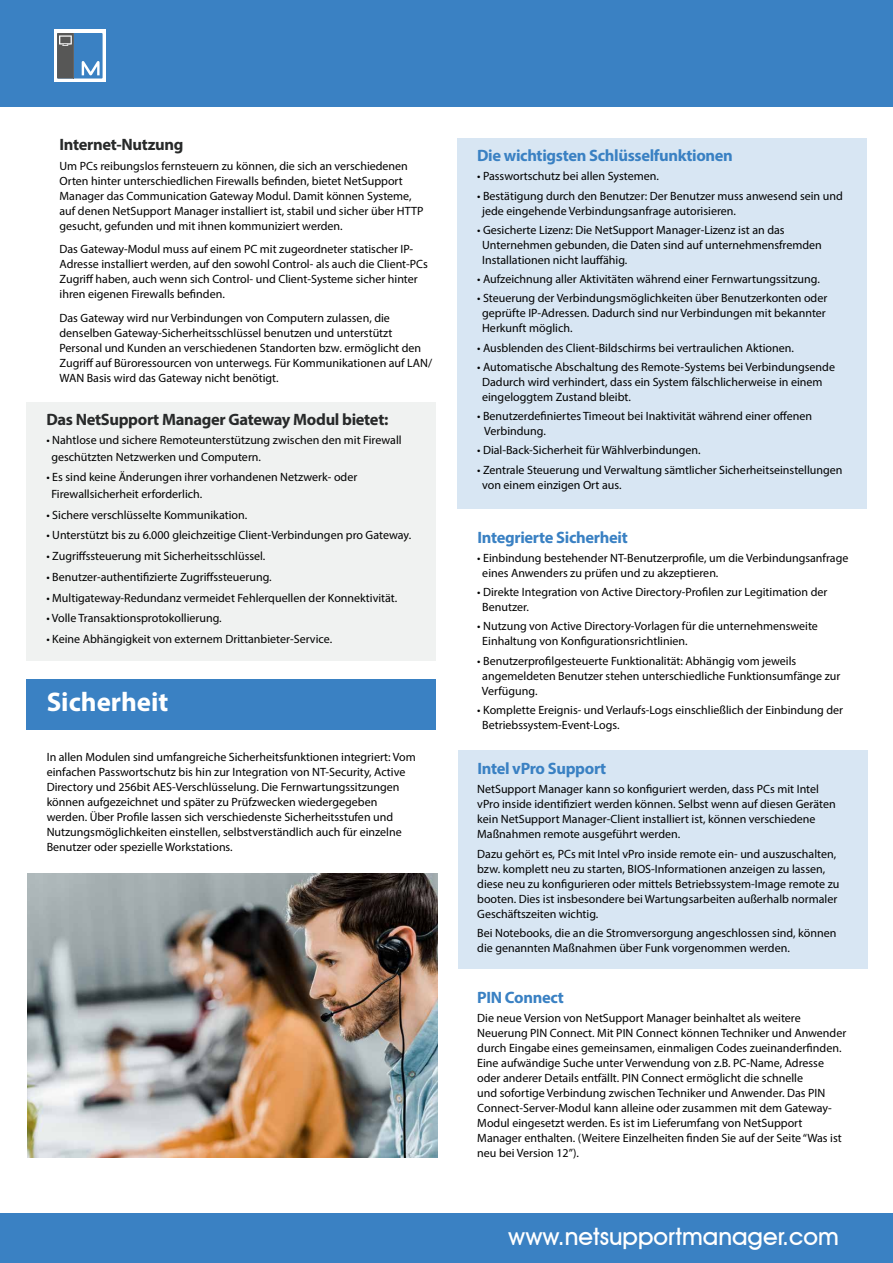
<style>
.page{position:relative;width:893px;height:1263px;background:#fff}
.page>*{position:absolute;margin:0;border:0;box-sizing:border-box;transform-origin:0 0}
.t1{font:700 27px "Myriad Pro";color:#fff}
.t2{font:500 24px "Avant Garde IT Cby BT";color:#fff}
.t3{font:700 16.5px "Myriad Pro";letter-spacing:-.02em;color:#3a81c3}
.t4{font:700 16.5px "Myriad Pro";letter-spacing:-.02em;color:#282a2a}
.t5{font:12px/15px "Myriad Pro";color:#000}
</style>
<div class="page">
<div style="left:0;top:0;width:893px;height:106px;background:#3a81c3"></div>
<div style="left:0;top:1213px;width:893px;height:50px;background:#3a81c3"></div>
<div style="left:54px;top:30px;width:52px;height:52px;background:#fff"></div>
<div style="left:57px;top:33px;width:46px;height:46px;background:#3a81c3"></div>
<hr style="left:74px;top:33px;width:1px;height:46px;background:#646463">
<svg style="left:82px;top:61px;width:18px;height:14px"></svg>
<svg style="left:57px;top:33px;width:17px;height:46px"></svg>
<div style="left:458px;top:750px;width:409px;height:219px;background:#d8e6f3"></div>
<div style="left:27px;top:679px;width:409px;height:51px;background:#3a81c3"></div>
<div style="left:27px;top:402px;width:409px;height:258px;background:#f0f2f1"></div>
<div style="left:457px;top:138px;width:409px;height:371px;background:#d8e6f3"></div>
<img style="left:28px;top:873px;width:409px;height:284px">
<h3 class="t4" style="left:60px;top:134px;width:125px">Internet-Nutzung</h3>
<p class="t5" style="left:60px;top:158px;width:366px">Um PCs reibungslos fernsteuern zu können, die sich an verschiedenen Orten hinter unterschiedlichen Firewalls befinden, bietet NetSupport Manager das Communication Gateway Modul. Damit können Systeme, auf denen NetSupport Manager installiert ist, stabil und sicher über HTTP gesucht, gefunden und mit ihnen kommuniziert werden.</p>
<p class="t5" style="left:60px;top:241px;width:370px">Das Gateway-Modul muss auf einem PC mit zugeordneter statischer IP-Adresse installiert werden, auf den sowohl Control- als auch die Client-PCs Zugriff haben, auch wenn sich Control- und Client-Systeme sicher hinter ihren eigenen Firewalls befinden.</p>
<p class="t5" style="left:60px;top:310px;width:374px">Das Gateway wird nur Verbindungen von Computern zulassen, die denselben Gateway-Sicherheitsschlüssel benutzen und unterstützt Personal und Kunden an verschiedenen Standorten bzw. ermöglicht den Zugriff auf Büroressourcen von unterwegs. Für Kommunikationen auf LAN/ WAN Basis wird das Gateway nicht benötigt.</p>
<h3 class="t4" style="left:46px;top:409px;width:343px">Das NetSupport Manager Gateway Modul bietet:</h3>
<p class="t5" style="left:51px;top:432px;width:352px;line-height:16.5px;text-indent:-5px">• Nahtlose und sichere Remoteunterstützung zwischen den mit Firewall geschützten Netzwerken und Computern.</p>
<p class="t5" style="left:51px;top:469px;width:307px;line-height:16.5px;text-indent:-5px">• Es sind keine Änderungen ihrer vorhandenen Netzwerk- oder<br>Firewallsicherheit erforderlich.</p>
<p class="t5" style="left:46px;top:507px;width:202px">• Sichere verschlüsselte Kommunikation.</p>
<p class="t5" style="left:46px;top:528px;width:366px">• Unterstützt bis zu 6.000 gleichzeitige Client-Verbindungen pro Gateway.</p>
<p class="t5" style="left:46px;top:548px;width:221px">• Zugriffssteuerung mit Sicherheitsschlüssel.</p>
<p class="t5" style="left:46px;top:569px;width:227px">• Benutzer-authentifizierte Zugriffssteuerung.</p>
<p class="t5" style="left:46px;top:590px;width:352px">• Multigateway-Redundanz vermeidet Fehlerquellen der Konnektivität.</p>
<p class="t5" style="left:46px;top:611px;width:177px">• Volle Transaktionsprotokollierung.</p>
<p class="t5" style="left:46px;top:631px;width:287px">• Keine Abhängigkeit von externem Drittanbieter-Service.</p>
<h1 class="t1" style="left:47px;top:684px;width:123px">Sicherheit</h1>
<p class="t5" style="left:47px;top:749px;width:370px">In allen Modulen sind umfangreiche Sicherheitsfunktionen integriert: Vom einfachen Passwortschutz bis hin zur Integration von NT-Security, Active Directory und 256bit AES-Verschlüsselung. Die Fernwartungssitzungen können aufgezeichnet und später zu Prüfzwecken wiedergegeben werden. Über Profile lassen sich verschiedenste Sicherheitsstufen und Nutzungsmöglichkeiten einstellen, selbstverständlich auch für einzelne Benutzer oder spezielle Workstations.</p>
<h3 class="t3" style="left:477px;top:145px;width:257px">Die wichtigsten Schlüsselfunktionen</h3>
<p class="t5" style="left:477px;top:169px;width:183px">• Passwortschutz bei allen Systemen.</p>
<p class="t5" style="left:482px;top:188px;width:362px;text-indent:-5px">• Bestätigung durch den Benutzer: Der Benutzer muss anwesend sein und jede eingehende Verbindungsanfrage autorisieren.</p>
<p class="t5" style="left:482px;top:222px;width:341px;text-indent:-5px">• Gesicherte Lizenz: Die NetSupport Manager-Lizenz ist an das<br>Unternehmen gebunden, die Daten sind auf unternehmensfremden<br>Installationen nicht lauffähig.</p>
<p class="t5" style="left:477px;top:271px;width:344px">• Aufzeichnung aller Aktivitäten während einer Fernwartungssitzung.</p>
<p class="t5" style="left:482px;top:291px;width:347px;text-indent:-5px">• Steuerung der Verbindungsmöglichkeiten über Benutzerkonten oder geprüfte IP-Adressen. Dadurch sind nur Verbindungen mit bekannter<br>Herkunft möglich.</p>
<p class="t5" style="left:477px;top:340px;width:318px">• Ausblenden des Client-Bildschirms bei vertraulichen Aktionen.</p>
<p class="t5" style="left:482px;top:359px;width:354px;text-indent:-5px">• Automatische Abschaltung des Remote-Systems bei Verbindungsende<br>Dadurch wird verhindert, dass ein System fälschlicherweise in einem eingeloggtem Zustand bleibt.</p>
<p class="t5" style="left:484px;top:408px;width:329px;text-indent:-7px">• Benutzerdefiniertes Timeout bei Inaktivität während einer offenen<br>Verbindung.</p>
<p class="t5" style="left:477px;top:443px;width:225px">• Dial-Back-Sicherheit für Wählverbindungen.</p>
<p class="t5" style="left:482px;top:462px;width:362px;text-indent:-5px">• Zentrale Steuerung und Verwaltung sämtlicher Sicherheitseinstellungen von einem einzigen Ort aus.</p>
<h3 class="t3" style="left:477px;top:527px;width:152px">Integrierte Sicherheit</h3>
<p class="t5" style="left:482px;top:550px;width:368px;text-indent:-5px">• Einbindung bestehender NT-Benutzerprofile, um die Verbindungsanfrage eines Anwenders zu prüfen und zu akzeptieren.</p>
<p class="t5" style="left:482px;top:584px;width:347px;text-indent:-5px">• Direkte Integration von Active Directory-Profilen zur Legitimation der<br>Benutzer.</p>
<p class="t5" style="left:482px;top:618px;width:337px;text-indent:-5px">• Nutzung von Active Directory-Vorlagen für die unternehmensweite<br>Einhaltung von Konfigurationsrichtlinien.</p>
<p class="t5" style="left:482px;top:653px;width:360px;text-indent:-5px">• Benutzerprofilgesteuerte Funktionalität: Abhängig vom jeweils angemeldeten Benutzer stehen unterschiedliche Funktionsumfänge zur<br>Verfügung.</p>
<p class="t5" style="left:482px;top:702px;width:362px;text-indent:-5px">• Komplette Ereignis- und Verlaufs-Logs einschließlich der Einbindung der<br>Betriebssystem-Event-Logs.</p>
<h3 class="t3" style="left:477px;top:758px;width:130px">Intel vPro Support</h3>
<p class="t5" style="left:477px;top:782px;width:360px">NetSupport Manager kann so konfiguriert werden, dass PCs mit Intel vPro inside identifiziert werden können. Selbst wenn auf diesen Geräten kein NetSupport Manager-Client installiert ist, können verschiedene Maßnahmen remote ausgeführt werden.</p>
<p class="t5" style="left:477px;top:846px;width:364px">Dazu gehört es, PCs mit Intel vPro inside remote ein- und auszuschalten, bzw. komplett neu zu starten, BIOS-Informationen anzeigen zu lassen, diese neu zu konfigurieren oder mittels Betriebssystem-Image remote zu booten. Dies ist insbesondere bei Wartungsarbeiten außerhalb normaler Geschäftszeiten wichtig.</p>
<p class="t5" style="left:477px;top:925px;width:361px">Bei Notebooks, die an die Stromversorgung angeschlossen sind, können die genannten Maßnahmen über Funk vorgenommen werden.</p>
<h3 class="t3" style="left:477px;top:987px;width:88px">PIN Connect</h3>
<p class="t5" style="left:477px;top:1011px;width:370px">Die neue Version von NetSupport Manager beinhaltet als weitere Neuerung PIN Connect. Mit PIN Connect können Techniker und Anwender durch Eingabe eines gemeinsamen, einmaligen Codes zueinanderfinden.<br>Eine aufwändige Suche unter Verwendung von z.B. PC-Name, Adresse oder anderer Details entfällt. PIN Connect ermöglicht die schnelle<br>und sofortige Verbindung zwischen Techniker und Anwender. Das PIN Connect-Server-Modul kann alleine oder zusammen mit dem Gateway-Modul eingesetzt werden. Es ist im Lieferumfang von NetSupport Manager enthalten. (Weitere Einzelheiten finden Sie auf der Seite “Was ist neu bei Version 12”).</p>
<h2 class="t2" style="left:508px;top:1221px;width:332px">www.netsupportmanager.com</h2>
</div>
